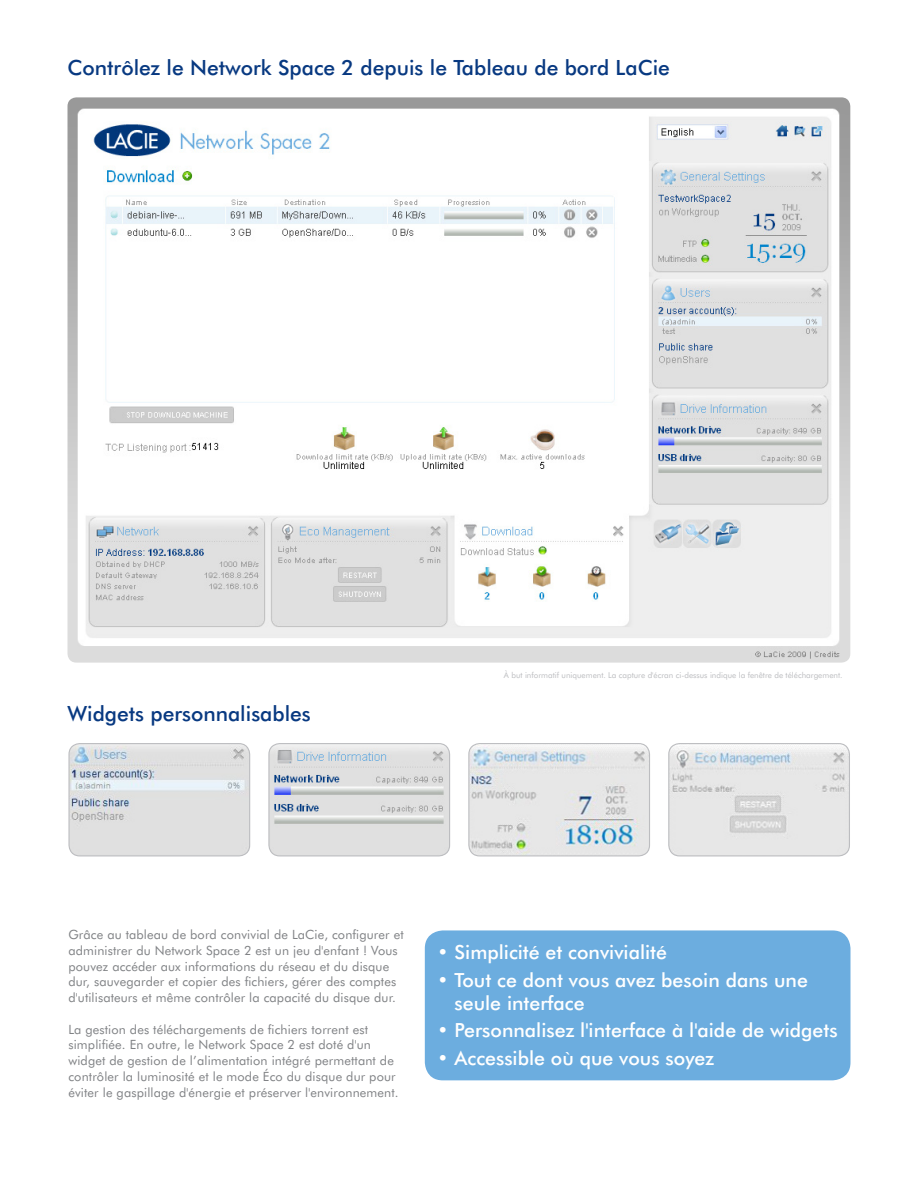
<style>
.page{position:relative;width:918px;height:1188px;background:#fff}
.page>*{position:absolute;margin:0;border:0;box-sizing:border-box;transform-origin:0 0}
.Pg2_Bullet_Header{font:500 21px "Futura BT";color:#083981}
.Pg2_Bullet_Header-2{font:500 19.5px/22.5px "Futura BT";color:#fff}
.Feature_paragraphs{font:12.75px/15.8px "Futura BT";letter-spacing:.01em;color:#808285}
.Pg2_Bullet_Header-3{font:8.1px "Futura BT";color:#bcbdc0}
</style>
<div class="page">
<div style="left:425px;top:930px;width:426px;height:150px;background:#6caddf;border-radius:18px"></div>
<img style="left:68px;top:97px;width:782px;height:566px">
<img style="left:70px;top:745px;width:180px;height:111px">
<div style="left:68px;top:743px;width:182px;height:113px;border:1px solid #bcbdc0;border-radius:11px"></div>
<img style="left:270px;top:745px;width:180px;height:111px">
<div style="left:268px;top:743px;width:182px;height:113px;border:1px solid #bcbdc0;border-radius:11px"></div>
<img style="left:470px;top:745px;width:180px;height:111px">
<div style="left:468px;top:743px;width:182px;height:113px;border:1px solid #bcbdc0;border-radius:11px"></div>
<img style="left:670px;top:745px;width:179px;height:111px">
<div style="left:668px;top:743px;width:182px;height:113px;border:1px solid #bcbdc0;border-radius:11px"></div>
<p class="Pg2_Bullet_Header" style="left:68px;top:55px;width:604px">Contrôlez le Network Space 2 depuis le Tableau de bord LaCie</p>
<p class="Pg2_Bullet_Header" style="left:68px;top:701px;width:245px">Widgets personnalisables</p>
<p class="Pg2_Bullet_Header-3" style="left:504px;top:670px;width:340px">À but informatif uniquement. La capture d'écran ci-dessus indique la fenêtre de téléchargement.</p>
<p class="Feature_paragraphs" style="left:68px;top:927px;width:337px">Grâce au tableau de bord convivial de LaCie, configurer et administrer du Network Space 2 est un jeu d'enfant ! Vous pouvez accéder aux informations du réseau et du disque dur, sauvegarder et copier des fichiers, gérer des comptes d'utilisateurs et même contrôler la capacité du disque dur.</p>
<p class="Feature_paragraphs" style="left:68px;top:1021px;width:332px">La gestion des téléchargements de fichiers torrent est simplifiée. En outre, le Network Space 2 est doté d'un widget de gestion de l’alimentation intégré permettant de contrôler la luminosité et le mode Éco du disque dur pour éviter le gaspillage d'énergie et préserver l'environnement.</p>
<p class="Pg2_Bullet_Header-2" style="left:437px;top:941px;width:231px">• Simplicité et convivialité</p>
<p class="Pg2_Bullet_Header-2" style="left:455px;top:969px;width:355px;text-indent:-17px">• Tout ce dont vous avez besoin dans une seule interface</p>
<p class="Pg2_Bullet_Header-2" style="left:437px;top:1019px;width:402px">• Personnalisez l'interface à l'aide de widgets</p>
<p class="Pg2_Bullet_Header-2" style="left:437px;top:1047px;width:279px">• Accessible où que vous soyez</p>
</div>
